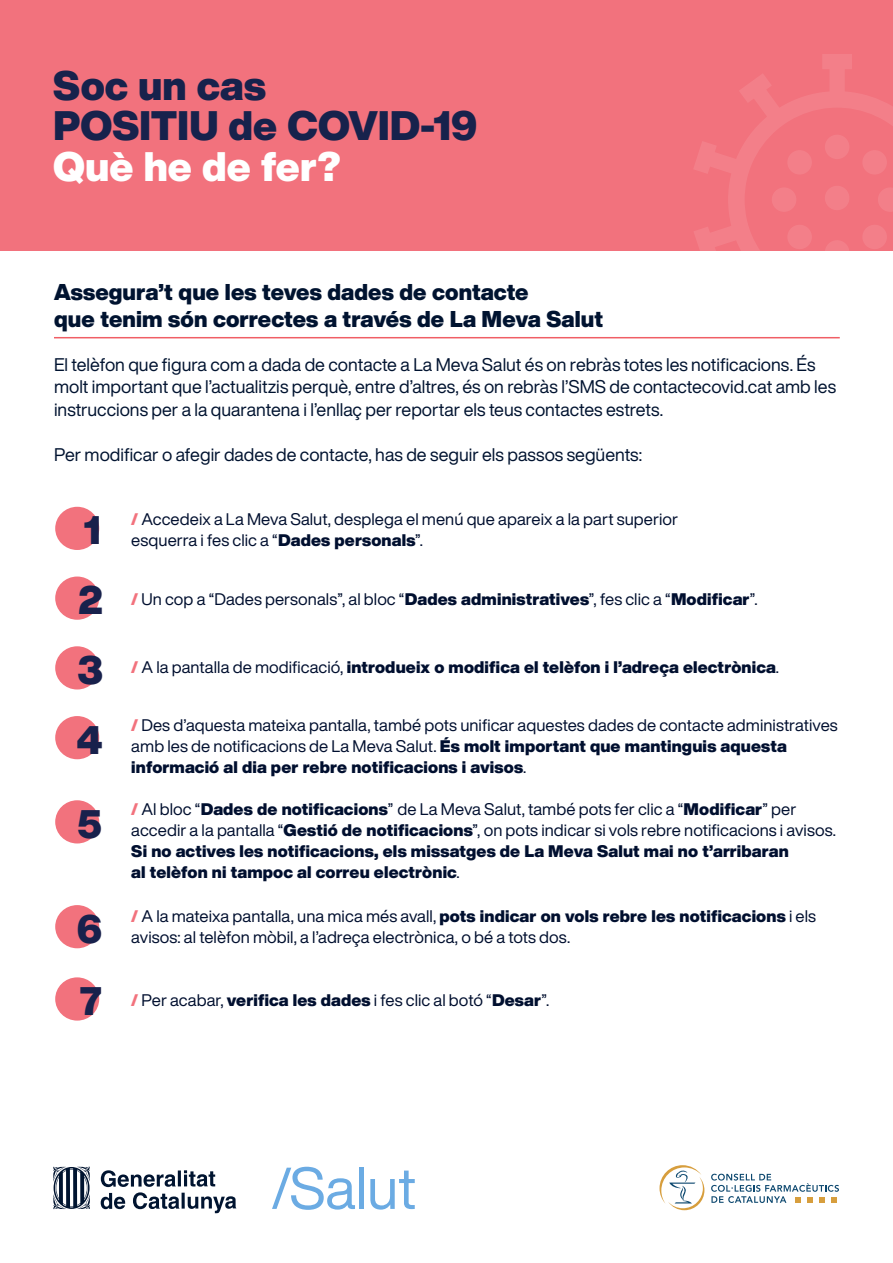
<style>
.page{position:relative;width:893px;height:1263px;background:#fff}
.page>*{position:absolute;margin:0;border:0;box-sizing:border-box;transform-origin:0 0}
.t1{font:900 40.5px "Helvetica Now Display";color:#17224c}
.t2{font:900 40.5px "Helvetica Now Display";color:#fff}
.t3{font:900 39.15px "Helvetica Now Display";color:#18214c}
.t4{font:900 22.5px "Helvetica Now Display";letter-spacing:.005em;color:#001330}
.t5{font:18px/22.5px "Helvetica Now Display";color:#001330}
.CAT_TEXT{font:16.5px/21px "Helvetica Now Display";letter-spacing:.005em;color:#000f2f}
.CAT_TEXT-2{font:900 16.5px/21px "Helvetica Now Display";letter-spacing:.01em;color:#000f2f}
.s1{font-weight:900;color:#f2727d}
.s2{font-weight:900}
.s3{color:#f2727d}
.s4{font-weight:400}
</style>
<div class="page">
<svg style="left:101px;top:1170px;width:135px;height:43px"></svg>
<svg style="left:53px;top:1166px;width:37px;height:43px"></svg>
<svg style="left:272px;top:1167px;width:83px;height:43px"></svg>
<hr style="left:359px;top:1168px;width:4px;height:41px;background:#6babe3">
<svg style="left:370px;top:1170px;width:45px;height:39px"></svg>
<svg style="left:711px;top:1174px;width:128px;height:29px"></svg>
<svg style="left:659px;top:1165px;width:45px;height:45px"></svg>
<div style="left:0;top:0;width:893px;height:251px;background:#f2727d"></div>
<svg style="left:694px;top:54px;width:199px;height:197px"></svg>
<div style="left:55px;top:507px;width:44px;height:43px;background:#f2727d;border-radius:50%"></div>
<div style="left:55px;top:576px;width:44px;height:44px;background:#f2727d;border-radius:50%"></div>
<div style="left:55px;top:646px;width:44px;height:43px;background:#f2727d;border-radius:50%"></div>
<div style="left:55px;top:716px;width:44px;height:43px;background:#f2727d;border-radius:50%"></div>
<div style="left:55px;top:800px;width:44px;height:43px;background:#f2727d;border-radius:50%"></div>
<div style="left:55px;top:905px;width:44px;height:43px;background:#f2727d;border-radius:50%"></div>
<div style="left:55px;top:977px;width:44px;height:43px;background:#f2727d;border-radius:50%"></div>
<hr style="left:54px;top:337px;width:786px;height:1px;background:#f05e65">
<p class="t1" style="left:53px;top:57px;width:214px">Soc un cas</p>
<p class="t1" style="left:53px;top:98px;width:426px">POSITIU de COVID-19</p>
<p class="t2" style="left:53px;top:138px;width:289px">Què he de fer?</p>
<p class="t4" style="left:54px;top:277px;width:476px">Assegura’t que les teves dades de contacte</p>
<p class="t4" style="left:54px;top:304px;width:551px">que tenim són correctes a través de La Meva Salut</p>
<p class="t5" style="left:54px;top:353px;width:783px">El telèfon que figura com a dada de contacte a La Meva Salut és on rebràs totes les notificacions. És molt important que l’actualitzis perquè, entre d’altres, és on rebràs l’SMS de contactecovid.cat amb les instruccions per a la quarantena i l’enllaç per reportar els teus contactes estrets.</p>
<p class="t5" style="left:54px;top:443px;width:590px">Per modificar o afegir dades de contacte, has de seguir els passos següents:</p>
<p class="t3" style="left:84px;top:503px;width:19px">1</p>
<p class="CAT_TEXT" style="left:131px;top:509px;width:548px"><span class="s1">/</span> Accedeix a La Meva Salut, desplega el menú que apareix a la part superior esquerra i fes clic a “<span class="s2">Dades personals</span>”.</p>
<p class="t3" style="left:78px;top:573px;width:27px">2</p>
<p class="CAT_TEXT" style="left:131px;top:589px;width:628px"><span class="s1">/</span> Un cop a “Dades personals”, al bloc “<span class="s2">Dades administratives</span>”, fes clic a “<span class="s2">Modificar</span>”.</p>
<p class="t3" style="left:77px;top:643px;width:28px">3</p>
<p class="CAT_TEXT-2" style="left:131px;top:657px;width:649px"><span class="s3">/</span> <span class="s4">A la pantalla de modificació,</span> introdueix o modifica el telèfon i l’adreça electrònica<span class="s4">.</span></p>
<p class="t3" style="left:76px;top:712px;width:28px">4</p>
<p class="CAT_TEXT" style="left:131px;top:714px;width:708px"><span class="s1">/</span> Des d’aquesta mateixa pantalla, també pots unificar aquestes dades de contacte administratives amb les de notificacions de La Meva Salut. <span class="s2">És molt important que mantinguis aquesta</span></p>
<p class="CAT_TEXT-2" style="left:131px;top:756px;width:396px">informació al dia per rebre notificacions i avisos<span class="s4">.</span></p>
<p class="t3" style="left:77px;top:797px;width:26px">5</p>
<p class="CAT_TEXT" style="left:131px;top:798px;width:666px"><span class="s1">/</span> Al bloc “<span class="s2">Dades de notificacions</span>” de La Meva Salut, també pots fer clic a “<span class="s2">Modificar</span>” per</p>
<p class="CAT_TEXT-2" style="left:131px;top:819px;width:706px"><span class="s4">accedir a la pantalla “</span>Gestió de notificacions<span class="s4">”, on pots indicar si vols rebre notificacions i avisos.<br></span>Si no actives les notificacions, els missatges de La Meva Salut mai no t’arribaran</p>
<p class="CAT_TEXT-2" style="left:131px;top:861px;width:330px">al telèfon ni tampoc al correu electrònic<span class="s4">.</span></p>
<p class="t3" style="left:77px;top:901px;width:27px">6</p>
<p class="CAT_TEXT" style="left:131px;top:906px;width:686px"><span class="s1">/</span> A la mateixa pantalla, una mica més avall, <span class="s2">pots indicar on vols rebre les notificacions</span> i els avisos: al telèfon mòbil, a l’adreça electrònica, o bé a tots dos.</p>
<p class="t3" style="left:80px;top:974px;width:23px">7</p>
<p class="CAT_TEXT" style="left:131px;top:990px;width:419px"><span class="s1">/</span> Per acabar, <span class="s2">verifica les dades</span> i fes clic al botó “<span class="s2">Desar</span>”.</p>
</div>
